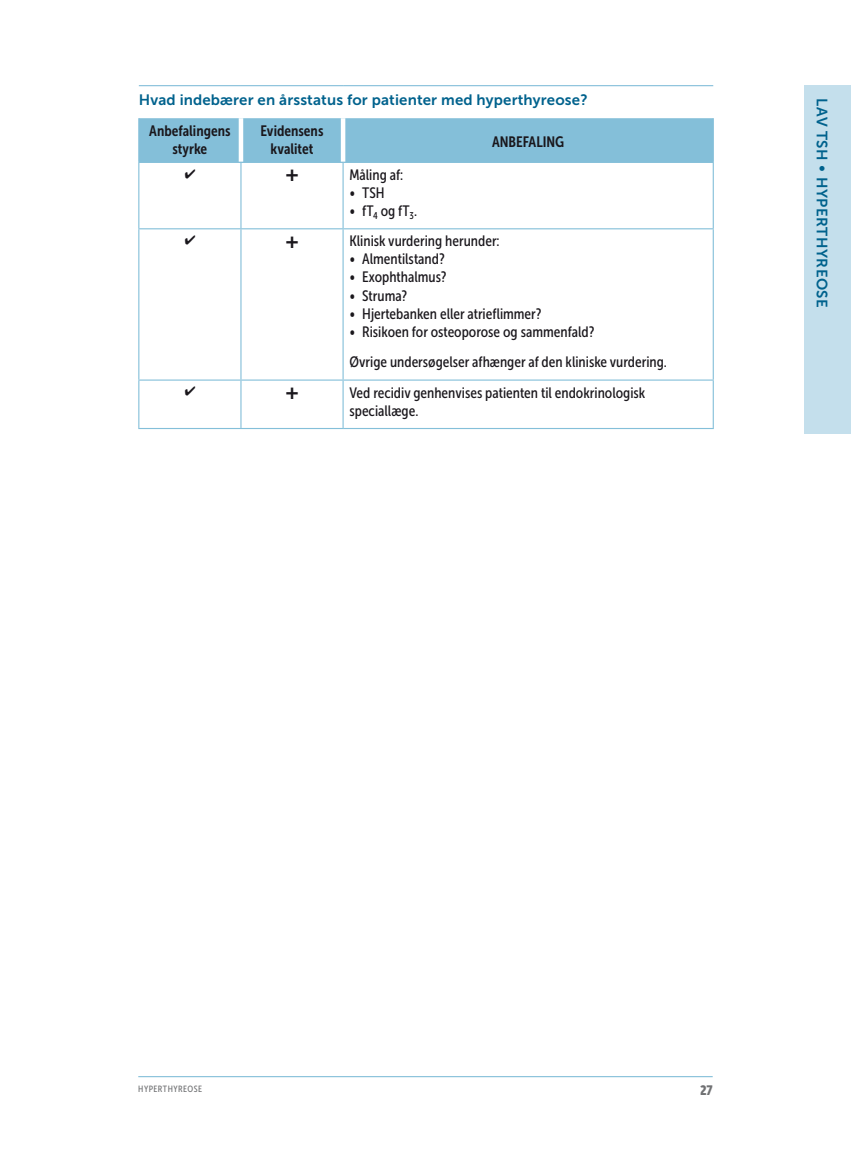
<style>
.page{position:relative;width:851px;height:1149px;background:#fff}
.page>*{position:absolute;margin:0;border:0;box-sizing:border-box;transform-origin:0 0}
.t1{font:15.75px "Ding 1";color:#1a171c}
.t2{font:15px/30.8px "Museo Sans Cond 500";color:#1a171c}
.t3{font:15px "Museo Sans 700";letter-spacing:.01em;color:#00628d}
.t4{font:15px/18px "Museo Sans Cond 700";color:#1a171c;text-align:center}
.t5{font:15px "Museo Sans 700";letter-spacing:.035em;color:#00628d}
.t6{font:13.5px "Museo Sans Cond 900";color:#707173}
.t7{font:9px "Museo Sans Cond 500";letter-spacing:.05em;color:#707173}
</style>
<div class="page">
<hr style="left:138px;top:1075px;width:574px;height:1px;background:#84bfd9">
<div style="left:139px;top:118px;width:573px;height:44px;background:#84bfd9"></div>
<hr style="left:239px;top:118px;width:4px;height:44px;background:#fff">
<hr style="left:341px;top:118px;width:4px;height:44px;background:#fff">
<hr style="left:139px;top:85px;width:102px;height:1px;background:#84bfd9">
<hr style="left:241px;top:85px;width:102px;height:1px;background:#84bfd9">
<hr style="left:343px;top:85px;width:370px;height:1px;background:#84bfd9">
<hr style="left:138px;top:118px;width:1px;height:44px;background:#84bfd9">
<hr style="left:712px;top:118px;width:1px;height:44px;background:#84bfd9">
<hr style="left:138px;top:163px;width:1px;height:65px;background:#84bfd9">
<hr style="left:138px;top:229px;width:1px;height:150px;background:#84bfd9">
<hr style="left:138px;top:380px;width:1px;height:48px;background:#84bfd9">
<hr style="left:138px;top:162px;width:103px;height:1px;background:#84bfd9">
<hr style="left:138px;top:228px;width:103px;height:1px;background:#84bfd9">
<hr style="left:138px;top:379px;width:103px;height:1px;background:#84bfd9">
<hr style="left:138px;top:428px;width:103px;height:1px;background:#84bfd9">
<hr style="left:240px;top:163px;width:1px;height:65px;background:#84bfd9">
<hr style="left:240px;top:229px;width:1px;height:150px;background:#84bfd9">
<hr style="left:240px;top:380px;width:1px;height:48px;background:#84bfd9">
<hr style="left:241px;top:162px;width:102px;height:1px;background:#84bfd9">
<hr style="left:343px;top:162px;width:370px;height:1px;background:#84bfd9">
<hr style="left:241px;top:228px;width:102px;height:1px;background:#84bfd9">
<hr style="left:241px;top:379px;width:102px;height:1px;background:#84bfd9">
<hr style="left:241px;top:428px;width:102px;height:1px;background:#84bfd9">
<hr style="left:342px;top:163px;width:1px;height:65px;background:#84bfd9">
<hr style="left:712px;top:163px;width:1px;height:65px;background:#84bfd9">
<hr style="left:342px;top:229px;width:1px;height:150px;background:#84bfd9">
<hr style="left:712px;top:229px;width:1px;height:150px;background:#84bfd9">
<hr style="left:342px;top:380px;width:1px;height:48px;background:#84bfd9">
<hr style="left:712px;top:380px;width:1px;height:48px;background:#84bfd9">
<hr style="left:343px;top:228px;width:370px;height:1px;background:#84bfd9">
<hr style="left:343px;top:379px;width:370px;height:1px;background:#84bfd9">
<hr style="left:343px;top:428px;width:370px;height:1px;background:#84bfd9">
<div style="left:804px;top:85px;width:46px;height:349px;background:#c4dfec"></div>
<p class="t3" style="left:139px;top:92px;width:450px">Hvad indebærer en årsstatus for patienter med hyperthyreose?</p>
<p class="t4" style="left:149px;top:122px;width:83px">Anbefalingens styrke</p>
<p class="t4" style="left:260px;top:122px;width:64px">Evidensens kvalitet</p>
<p class="t4" style="left:492px;top:132px;width:74px">ANBEFALING</p>
<p class="t1" style="left:285px;top:168px;width:16px">Ð</p>
<p class="t2" style="left:349px;top:159px;width:55px">Måling af:</p>
<p class="t2" style="left:349px;top:177px;width:37px">• TSH</p>
<p class="t2" style="left:349px;top:195px;width:69px">• fT<sub>4</sub> og fT<sub>3</sub>.</p>
<p class="t1" style="left:285px;top:234px;width:16px">Ð</p>
<p class="t2" style="left:349px;top:226px;width:152px">Klinisk vurdering herunder:</p>
<p class="t2" style="left:349px;top:244px;width:97px">• Almentilstand?</p>
<p class="t2" style="left:349px;top:262px;width:99px">• Exophthalmus?</p>
<p class="t2" style="left:349px;top:280px;width:59px">• Struma?</p>
<p class="t2" style="left:349px;top:298px;width:193px">• Hjertebanken eller atrieflimmer?</p>
<p class="t2" style="left:349px;top:316px;width:319px">• Risikoen for osteoporose og sammenfald?<br>Øvrige undersøgelser afhænger af den kliniske vurdering.</p>
<p class="t1" style="left:285px;top:385px;width:16px">Ð</p>
<p class="t2" style="left:349px;top:383px;width:297px;line-height:18px">Ved recidiv genhenvises patienten til endokrinologisk speciallæge.</p>
<p class="t5" style="left:830px;top:98px;width:211px;rotate:90deg">LAV TSH • HYPERTHYREOSE</p>
<p class="t7" style="left:138px;top:1083px;width:65px">Hyperthyreose</p>
<p class="t6" style="left:700px;top:1082px;width:14px">27</p>
</div>
